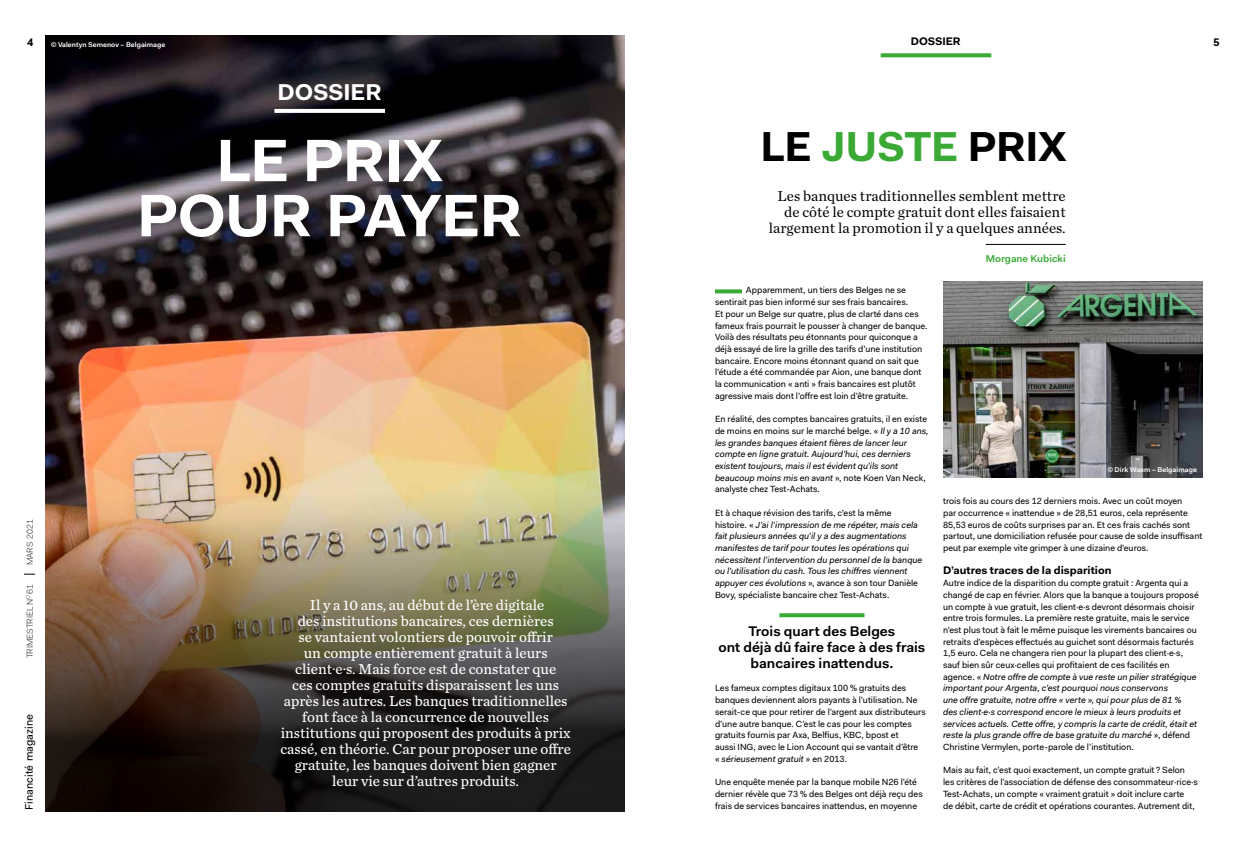
<style>
.page{position:relative;width:1248px;height:851px;background:#fff}
.page>*{position:absolute;margin:0;border:0;box-sizing:border-box;transform-origin:0 0}
.t1{font:700 60px/55px "Fakt Pro";letter-spacing:-.015em;color:#fff;text-align:center}
.t2{font:700 42px "Fakt Pro";letter-spacing:-.01em;color:#000}
.t3{font:700 23px "Fakt Pro";letter-spacing:-.005em;color:#fff}
.t4{font:15px/16px "Chronicle Text G3";color:#fff;text-align:center}
.t5{font:15px/16px "Chronicle Text G1";color:#000;text-align:right}
.t6{font:600 14px/16px "Fakt Pro";color:#000;text-align:center}
.t7{font:700 11px "Fakt Pro";color:#000}
.t8{font:11px "Fakt Pro";color:#000}
.t9{font:600 10px "Fakt Pro";color:#3aaa35}
.t10{font:9px/11.7px "Fakt Pro";color:#000}
.t11{font:italic 9px/11.7px "Fakt Pro";color:#000}
.t12{font:300 8.5px "Fakt Pro";color:#000}
.t13{font:600 7px "Fakt Pro";color:#fff}
.s1{color:#3aaa35}
.s2{font-style:normal}
.s3{font-style:italic}
</style>
<div class="page">
<img style="left:45px;top:36px;width:579px;height:409px">
<svg style="left:274px;top:109px;width:111px;height:4px"></svg>
<svg style="left:45px;top:445px;width:579px;height:24px;background:#d7b37f"></svg>
<img style="left:45px;top:469px;width:579px;height:342px">
<svg style="left:880px;top:53px;width:111px;height:4px"></svg>
<svg style="left:715px;top:289px;width:27px;height:4px"></svg>
<hr style="left:985px;top:244px;width:80px;height:1px;background:#000">
<svg style="left:779px;top:613px;width:85px;height:4px"></svg>
<img style="left:943px;top:281px;width:259px;height:196px">
<p class="t7" style="left:910px;top:34px;width:51px">DOSSIER</p>
<p class="t7" style="left:27px;top:34px;width:8px">4</p>
<p class="t7" style="left:1213px;top:34px;width:8px">5</p>
<p class="t13" style="left:51px;top:39px;width:116px">© Valentyn Semenov – Belgaimage</p>
<h3 class="t3" style="left:277px;top:77px;width:106px">DOSSIER</h3>
<h1 class="t1" style="left:137px;top:133px;width:387px">LE PRIX<br>POUR PAYER</h1>
<p class="t12" style="left:24px;top:565px;width:47px;rotate:-90deg">MARS 2021</p>
<p class="t12" style="left:24px;top:658px;width:76px;rotate:-90deg">TRIMESTRIEL N<sup>O</sup> 61</p>
<p class="t8" style="left:22px;top:809px;width:97px;rotate:-90deg">Financité magazine</p>
<p class="t4" style="left:280px;top:596px;width:292px">Il y a 10 ans, au début de l’ère digitale<br>des institutions bancaires, ces dernières<br>se vantaient volontiers de pouvoir offrir<br>un compte entièrement gratuit à leurs client·e·s. Mais force est de constater que<br>ces comptes gratuits disparaissent les uns après les autres. Les banques traditionnelles font face à la concurrence de nouvelles institutions qui proposent des produits à prix cassé, en théorie. Car pour proposer une offre gratuite, les banques doivent bien gagner leur vie sur d’autres produits.</p>
<h2 class="t2" style="left:760px;top:118px;width:308px">LE <span class="s1">JUSTE</span> PRIX</h2>
<h3 class="t5" style="left:768px;top:187px;width:298px">Les banques traditionnelles semblent mettre de côté le compte gratuit dont elles faisaient largement la promotion il y a quelques années.</h3>
<p class="t9" style="left:985px;top:251px;width:81px">Morgane Kubicki</p>
<p class="t10" style="left:715px;top:284px;width:214px;text-indent:31px">Apparemment, un tiers des Belges ne se sentirait pas bien informé sur ses frais bancaires.<br>Et pour un Belge sur quatre, plus de clarté dans ces fameux frais pourrait le pousser à changer de banque.<br>Voilà des résultats peu étonnants pour quiconque a déjà essayé de lire la grille des tarifs d’une institution bancaire. Encore moins étonnant quand on sait que l’étude a été commandée par Aion, une banque dont la communication « anti » frais bancaires est plutôt agressive mais dont l’offre est loin d’être gratuite.</p>
<p class="t11" style="left:715px;top:413px;width:215px"><span class="s2">En réalité, des comptes bancaires gratuits, il en existe de moins en moins sur le marché belge. «</span> Il y a 10 ans, les grandes banques étaient fières de lancer leur compte en ligne gratuit. Aujourd’hui, ces derniers existent toujours, mais il est évident qu’ils sont beaucoup moins mis en avant <span class="s2">», note Koen Van Neck, analyste chez Test-Achats.</span></p>
<p class="t11" style="left:715px;top:506px;width:209px"><span class="s2">Et à chaque révision des tarifs, c’est la même histoire. «</span> J’ai l’impression de me répéter, mais cela fait plusieurs années qu’il y a des augmentations manifestes de tarif pour toutes les opérations qui nécessitent l’intervention du personnel de la banque ou l’utilisation du cash. Tous les chiffres viennent appuyer ces évolutions <span class="s2">», avance à son tour Danièle Bovy, spécialiste bancaire chez Test-Achats.</span></p>
<h3 class="t6" style="left:718px;top:622px;width:208px">Trois quart des Belges<br>ont déjà dû faire face à des frais bancaires inattendus.</h3>
<p class="t10" style="left:715px;top:682px;width:212px">Les fameux comptes digitaux 100 % gratuits des banques deviennent alors payants à l’utilisation. Ne serait-ce que pour retirer de l’argent aux distributeurs d’une autre banque. C’est le cas pour les comptes gratuits fournis par Axa, Belfius, KBC, bpost et<br>aussi ING, avec le Lion Account qui se vantait d’être<br>« <span class="s3">sérieusement gratuit</span> » en 2013.</p>
<p class="t10" style="left:715px;top:776px;width:209px">Une enquête menée par la banque mobile N26 l’été dernier révèle que 73 % des Belges ont déjà reçu des frais de services bancaires inattendus, en moyenne</p>
<p class="t13" style="left:1107px;top:464px;width:91px">© Dirk Waem – Belgaimage</p>
<p class="t10" style="left:943px;top:495px;width:261px">trois fois au cours des 12 derniers mois. Avec un coût moyen<br>par occurrence « inattendue » de 28,51 euros, cela représente 85,53 euros de coûts surprises par an. Et ces frais cachés sont partout, une domiciliation refusée pour cause de solde insuffisant peut par exemple vite grimper à une dizaine d’euros.</p>
<p class="t7" style="left:943px;top:563px;width:170px">D’autres traces de la disparition</p>
<p class="t10" style="left:943px;top:577px;width:257px">Autre indice de la disparition du compte gratuit : Argenta qui a changé de cap en février. Alors que la banque a toujours proposé un compte à vue gratuit, les client·e·s devront désormais choisir entre trois formules. La première reste gratuite, mais le service n’est plus tout à fait le même puisque les virements bancaires ou retraits d’espèces effectués au guichet sont désormais facturés 1,5 euro. Cela ne changera rien pour la plupart des client·e·s, sauf bien sûr ceux·celles qui profitaient de ces facilités en agence. « <span class="s3">Notre offre de compte à vue reste un pilier stratégique important pour Argenta, c’est pourquoi nous conservons<br>une offre gratuite, notre offre « verte », qui pour plus de 81 %<br>des client·e·s correspond encore le mieux à leurs produits et services actuels. Cette offre, y compris la carte de crédit, était et reste la plus grande offre de base gratuite du marché</span> », défend Christine Vermylen, porte-parole de l’institution.</p>
<p class="t10" style="left:943px;top:764px;width:256px">Mais au fait, c’est quoi exactement, un compte gratuit? Selon les critères de l’association de défense des consommateur·rice·s Test-Achats, un compte « vraiment gratuit » doit inclure carte<br>de débit, carte de crédit et opérations courantes. Autrement dit,</p>
</div>
